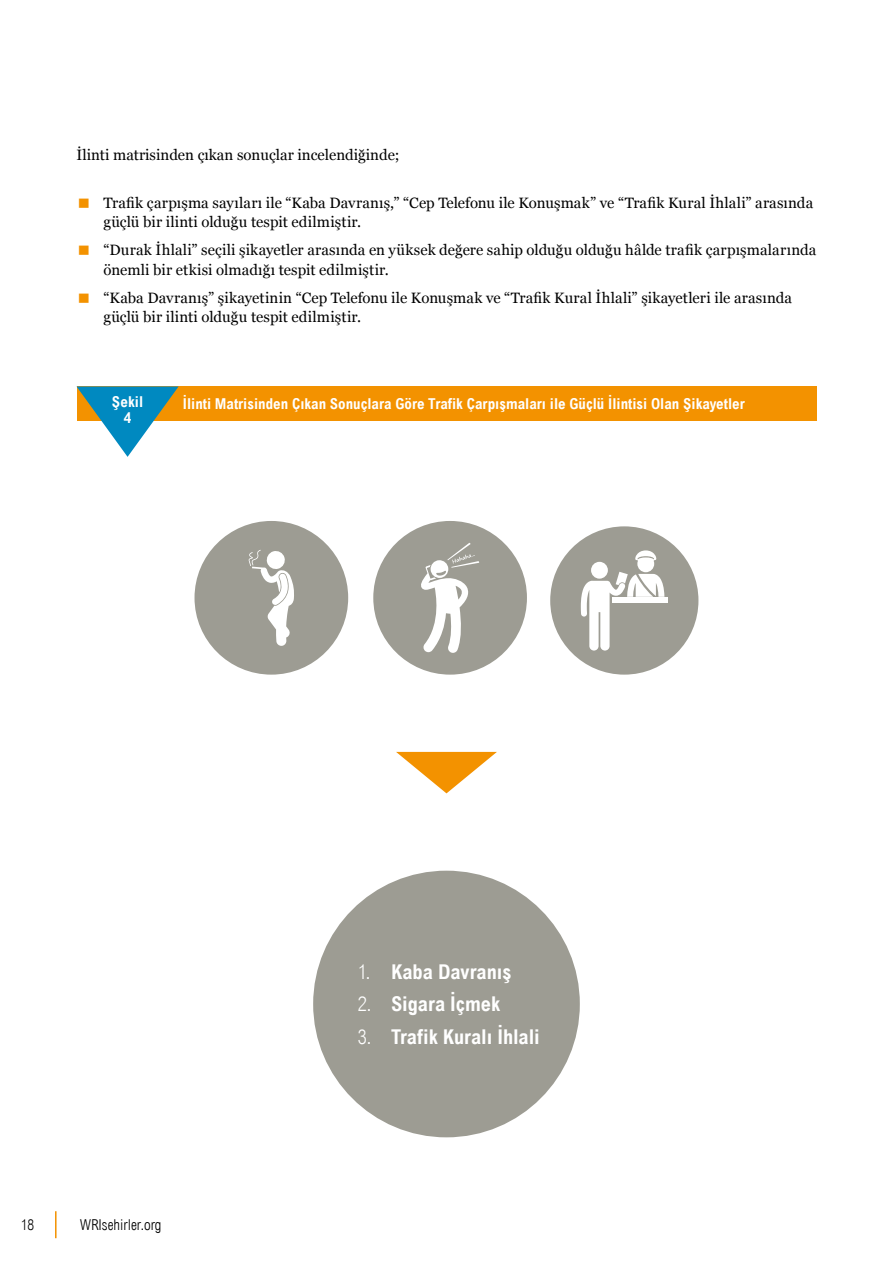
<style>
.page{position:relative;width:893px;height:1263px;background:#fff}
.page>*{position:absolute;margin:0;border:0;box-sizing:border-box;transform-origin:0 0}
.t1{font:700 condensed 20.4px "Arial MT Std";color:#fff}
.t2{font:15px/19.5px "Georgia";letter-spacing:.005em;color:#000}
.t3{font:700 condensed 15px "Arial MT Std";color:#fff}
.t4{font:300 condensed 15px "Arial MT Std";color:#000}
.s1{font-size:42px;color:#f39200}
.s2{font-weight:300}
</style>
<div class="page">
<hr style="left:55px;top:1211px;width:2px;height:27px;background:#f39200">
<div style="left:77px;top:386px;width:739px;height:34px;background:#f39200"></div>
<svg style="left:77px;top:386px;width:102px;height:71px"></svg>
<div style="left:313px;top:871px;width:267px;height:266px;background:#9d9c93;border-radius:50%"></div>
<svg style="left:396px;top:752px;width:101px;height:41px"></svg>
<div style="left:195px;top:521px;width:153px;height:154px;background:#9d9c93;border-radius:50%"></div>
<svg style="left:249px;top:550px;width:45px;height:96px"></svg>
<div style="left:373px;top:521px;width:154px;height:154px;background:#9d9c93;border-radius:50%"></div>
<svg style="left:421px;top:543px;width:58px;height:110px"></svg>
<div style="left:550px;top:526px;width:148px;height:149px;background:#9d9c93;border-radius:50%"></div>
<svg style="left:581px;top:550px;width:83px;height:100px"></svg>
<div style="left:612px;top:597px;width:56px;height:6px;background:#fff"></div>
<p class="t2" style="left:77px;top:145px;width:325px">İlinti matrisinden çıkan sonuçlar incelendiğinde;</p>
<p class="t2" style="left:104px;top:192px;width:711px;text-indent:-27px"><span class="s1">▪</span> Trafik çarpışma sayıları ile “Kaba Davranış,” “Cep Telefonu ile Konuşmak” ve “Trafik Kural İhlali” arasında güçlü bir ilinti olduğu tespit edilmiştir.</p>
<p class="t2" style="left:104px;top:240px;width:714px;text-indent:-27px"><span class="s1">▪</span> “Durak İhlali” seçili şikayetler arasında en yüksek değere sahip olduğu olduğu hâlde trafik çarpışmalarında önemli bir etkisi olmadığı tespit edilmiştir.</p>
<p class="t2" style="left:104px;top:287px;width:690px;text-indent:-27px"><span class="s1">▪</span> “Kaba Davranış” şikayetinin “Cep Telefonu ile Konuşmak ve “Trafik Kural İhlali” şikayetleri ile arasında güçlü bir ilinti olduğu tespit edilmiştir.</p>
<p class="t3" style="left:112px;top:393px;width:33px">Şekil</p>
<p class="t3" style="left:183px;top:395px;width:563px">İlinti Matrisinden Çıkan Sonuçlara Göre Trafik Çarpışmaları ile Güçlü İlintisi Olan Şikayetler</p>
<p class="t3" style="left:124px;top:409px;width:9px">4</p>
<p class="t4" style="left:21px;top:1216px;width:15px">18</p>
<p class="t4" style="left:80px;top:1216px;width:83px">WRIsehirler.org</p>
<h1 class="t1" style="left:358px;top:960px;width:155px"><span class="s2">1.</span> Kaba Davranış</h1>
<h1 class="t1" style="left:358px;top:992px;width:144px"><span class="s2">2.</span> Sigara İçmek</h1>
<h1 class="t1" style="left:358px;top:1024px;width:183px"><span class="s2">3.</span> Trafik Kuralı İhlali</h1>
</div>
